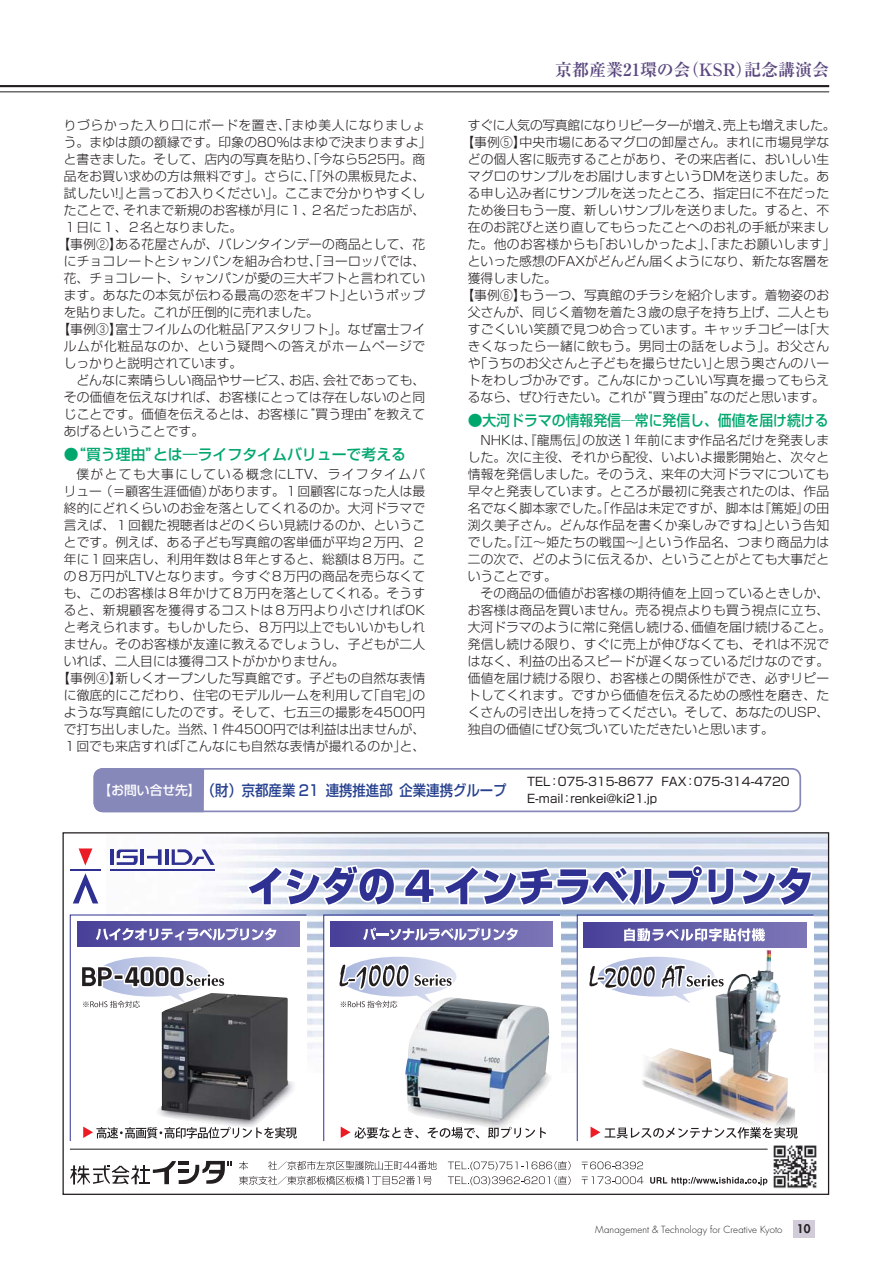
<style>
.page{position:relative;width:893px;height:1263px;background:#fff}
.page>*{position:absolute;margin:0;border:0;box-sizing:border-box;transform-origin:0 0}
.t1{font:16.95px "Ryumin Pro Bold 90 pv RKSJ H";color:#5a477e}
.t2{font:14.85px "Shin Go Pro Medium 90 pv RKSJ H";color:#00a76d}
.t3{font:14.85px "Shin Go Pro Medium 90 pv RKSJ H";color:#25408e;scale:.9 1}
.t4{font:12.75px/17px "Shin Go Pro Light 90 pv RKSJ H";letter-spacing:.015em;color:#231f20;text-align:justify}
.t5{font:12.75px "Shin Go Pro Light 90 pv RKSJ H";letter-spacing:.035em;color:#231f20}
.t6{font:12.75px "Shin Go Pro Light 90 pv RKSJ H";letter-spacing:.055em;color:#231f20}
.t7{font:12.75px "Shin Go Pro Light 90 pv RKSJ H";letter-spacing:-.005em;color:#231f20}
.t8{font:12.75px "Shin Go Pro Light 90 pv RKSJ H";letter-spacing:-.02em;color:#231f20}
.t9{font:12.75px "Shin Go Pro Light 90 pv RKSJ H";letter-spacing:.105em;color:#231f20}
.t10{font:11.7px/17px "Shin Go Pro Regular 90 pv RKSJ H";color:#231f20}
.t11{font:300 9.6px "Futura";letter-spacing:.01em;color:#231f20}
.s1{font-size:12.75px;color:#fff}
.s2{font-weight:800;font-size:11.7px}
</style>
<div class="page">
<div style="left:793px;top:1220px;width:21px;height:17px;background:#d2cbda"></div>
<hr style="left:0;top:92px;width:829px;height:1px;background:#231f20">
<hr style="left:0;top:85px;width:829px;height:2px;background:#231f20">
<div style="left:94px;top:768px;width:707px;height:44px;border:2px solid #8788ba;border-radius:9px"></div>
<div style="left:93px;top:768px;width:112px;height:45px;background:#8788ba"></div>
<hr style="left:103px;top:768px;width:92px;height:2px;background:#8788ba">
<img style="left:110px;top:834px;width:717px;height:215px">
<img style="left:767px;top:1145px;width:50px;height:44px">
<svg style="left:79px;top:848px;width:13px;height:17px"></svg>
<hr style="left:70px;top:870px;width:30px;height:1px;background:#2e3092">
<svg style="left:73px;top:873px;width:25px;height:30px"></svg>
<hr style="left:110px;top:849px;width:3px;height:16px;background:#2e3092">
<svg style="left:117px;top:849px;width:21px;height:16px"></svg>
<hr style="left:141px;top:849px;width:3px;height:16px;background:#2e3092">
<svg style="left:147px;top:849px;width:15px;height:16px"></svg>
<hr style="left:165px;top:849px;width:3px;height:16px;background:#2e3092">
<svg style="left:172px;top:849px;width:43px;height:16px"></svg>
<hr style="left:110px;top:870px;width:104px;height:1px;background:#2e3092">
<svg style="left:70px;top:1161px;width:162px;height:23px"></svg>
<hr style="left:70px;top:1149px;width:698px;height:1px;background:#231f20">
<svg style="left:650px;top:1177px;width:117px;height:8px"></svg>
<svg style="left:239px;top:1161px;width:9px;height:9px"></svg>
<svg style="left:268px;top:1161px;width:169px;height:9px"></svg>
<svg style="left:448px;top:1176px;width:123px;height:9px"></svg>
<svg style="left:582px;top:1176px;width:61px;height:8px"></svg>
<svg style="left:239px;top:1176px;width:193px;height:9px"></svg>
<svg style="left:448px;top:1161px;width:123px;height:9px"></svg>
<svg style="left:582px;top:1161px;width:61px;height:8px"></svg>
<svg style="left:244px;top:863px;width:570px;height:47px"></svg>
<svg style="left:69px;top:914px;width:238px;height:228px"></svg>
<svg style="left:323px;top:914px;width:238px;height:228px"></svg>
<svg style="left:576px;top:914px;width:238px;height:228px"></svg>
<img style="left:405px;top:997px;width:147px;height:133px">
<svg style="left:336px;top:923px;width:182px;height:154px"></svg>
<svg style="left:586px;top:923px;width:179px;height:154px"></svg>
<svg style="left:79px;top:956px;width:148px;height:52px"></svg>
<svg style="left:83px;top:1126px;width:214px;height:12px"></svg>
<svg style="left:341px;top:1126px;width:78px;height:12px"></svg>
<svg style="left:428px;top:1127px;width:51px;height:11px"></svg>
<svg style="left:488px;top:1127px;width:58px;height:11px"></svg>
<svg style="left:591px;top:1126px;width:207px;height:12px"></svg>
<p class="t6" style="left:64px;top:121px;width:363px">りづらかった入り口にボードを置き、「まゆ美人になりましょ</p>
<p class="t4" style="left:64px;top:136px;width:369px">う。まゆは顔の額縁です。印象の80%はまゆで決まりますよ」</p>
<p class="t4" style="left:64px;top:153px;width:363px">と書きました。そして、店内の写真を貼り、「今なら525円。商</p>
<p class="t4" style="left:64px;top:170px;width:363px">品をお買い求めの方は無料です」。さらに、「『外の黒板見たよ、</p>
<p class="t4" style="left:64px;top:187px;width:363px">試したい!』と言ってお入りください」。ここまで分かりやすくし</p>
<p class="t4" style="left:64px;top:204px;width:363px">たことで、それまで新規のお客様が月に１、２名だったお店が、</p>
<p class="t4" style="left:64px;top:221px;width:180px">１日に１、２名となりました。</p>
<p class="t4" style="left:57px;top:238px;width:369px">【事例②】ある花屋さんが、バレンタインデーの商品として、花</p>
<p class="t4" style="left:64px;top:255px;width:363px">にチョコレートとシャンパンを組み合わせ、「ヨーロッパでは、</p>
<p class="t4" style="left:64px;top:272px;width:363px">花、チョコレート、シャンパンが愛の三大ギフトと言われてい</p>
<p class="t4" style="left:64px;top:289px;width:363px">ます。あなたの本気が伝わる最高の恋をギフト」というポップ</p>
<p class="t4" style="left:64px;top:306px;width:257px">を貼りました。これが圧倒的に売れました。</p>
<p class="t4" style="left:57px;top:323px;width:369px">【事例③】富士フイルムの化粧品「アスタリフト」。なぜ富士フイ</p>
<p class="t6" style="left:64px;top:342px;width:363px">ルムが化粧品なのか、という疑問への答えがホームページで</p>
<p class="t4" style="left:64px;top:357px;width:180px">しっかりと説明されています。</p>
<p class="t4" style="left:77px;top:374px;width:350px">どんなに素晴らしい商品やサービス、お店、会社であっても、</p>
<p class="t4" style="left:64px;top:391px;width:363px">その価値を伝えなければ、お客様にとっては存在しないのと同</p>
<p class="t4" style="left:64px;top:408px;width:363px">じことです。価値を伝えるとは、お客様に“買う理由”を教えて</p>
<p class="t4" style="left:64px;top:425px;width:142px">あげるということです。</p>
<p class="t2" style="left:64px;top:448px;width:344px">●“買う理由”とは―ライフタイムバリューで考える</p>
<p class="t9" style="left:77px;top:469px;width:350px">僕がとても大事にしている概念にLTV、ライフタイムバ</p>
<p class="t4" style="left:64px;top:484px;width:363px">リュー（＝顧客生涯価値）があります。１回顧客になった人は最</p>
<p class="t4" style="left:64px;top:501px;width:363px">終的にどれくらいのお金を落としてくれるのか。大河ドラマで</p>
<p class="t4" style="left:64px;top:518px;width:363px">言えば、１回観た視聴者はどのくらい見続けるのか、というこ</p>
<p class="t4" style="left:64px;top:535px;width:363px">とです。例えば、ある子ども写真館の客単価が平均２万円、２</p>
<p class="t4" style="left:64px;top:552px;width:363px">年に１回来店し、利用年数は８年とすると、総額は８万円。こ</p>
<p class="t4" style="left:64px;top:569px;width:363px">の８万円がLTVとなります。今すぐ８万円の商品を売らなくて</p>
<p class="t4" style="left:64px;top:586px;width:363px">も、このお客様は８年かけて８万円を落としてくれる。そうす</p>
<p class="t4" style="left:64px;top:603px;width:363px">ると、新規顧客を獲得するコストは８万円より小さければOK</p>
<p class="t4" style="left:64px;top:620px;width:363px">と考えられます。もしかしたら、８万円以上でもいいかもしれ</p>
<p class="t4" style="left:64px;top:637px;width:363px">ません。そのお客様が友達に教えるでしょうし、子どもが二人</p>
<p class="t4" style="left:64px;top:654px;width:282px">いれば、二人目には獲得コストがかかりません。</p>
<p class="t4" style="left:57px;top:671px;width:369px">【事例④】新しくオープンした写真館です。子どもの自然な表情</p>
<p class="t4" style="left:64px;top:689px;width:363px">に徹底的にこだわり、住宅のモデルルームを利用して「自宅」の</p>
<p class="t4" style="left:64px;top:706px;width:363px">ような写真館にしたのです。そして、七五三の撮影を4500円</p>
<p class="t7" style="left:64px;top:724px;width:363px">で打ち出しました。当然、１件4500円では利益は出ませんが、</p>
<p class="t4" style="left:64px;top:740px;width:363px">１回でも来店すれば「こんなにも自然な表情が撮れるのか」と、</p>
<h1 class="t1" style="left:555px;top:63px;width:276px">京都産業21環の会（KSR）記念講演会</h1>
<p class="t8" style="left:468px;top:121px;width:369px">すぐに人気の写真館になりリピーターが増え、売上も増えました。</p>
<p class="t4" style="left:461px;top:136px;width:369px">【事例⑤】中央市場にあるマグロの卸屋さん。まれに市場見学な</p>
<p class="t4" style="left:468px;top:153px;width:363px">どの個人客に販売することがあり、その来店者に、おいしい生</p>
<p class="t4" style="left:468px;top:170px;width:363px">マグロのサンプルをお届けしますというDMを送りました。あ</p>
<p class="t4" style="left:468px;top:187px;width:363px">る申し込み者にサンプルを送ったところ、指定日に不在だった</p>
<p class="t4" style="left:468px;top:204px;width:363px">ため後日もう一度、新しいサンプルを送りました。すると、不</p>
<p class="t4" style="left:468px;top:221px;width:363px">在のお詫びと送り直してもらったことへのお礼の手紙が来まし</p>
<p class="t5" style="left:468px;top:240px;width:369px">た。他のお客様からも「おいしかったよ」、「またお願いします」</p>
<p class="t4" style="left:468px;top:255px;width:363px">といった感想のFAXがどんどん届くようになり、新たな客層を</p>
<p class="t4" style="left:468px;top:272px;width:91px">獲得しました。</p>
<p class="t4" style="left:461px;top:289px;width:369px">【事例⑥】もう一つ、写真館のチラシを紹介します。着物姿のお</p>
<p class="t4" style="left:468px;top:306px;width:363px">父さんが、同じく着物を着た３歳の息子を持ち上げ、二人とも</p>
<p class="t5" style="left:468px;top:325px;width:363px">すごくいい笑顔で見つめ合っています。キャッチコピーは「大</p>
<p class="t5" style="left:468px;top:342px;width:363px">きくなったら一緒に飲もう。男同士の話をしよう」。お父さん</p>
<p class="t4" style="left:468px;top:357px;width:363px">や「うちのお父さんと子どもを撮らせたい」と思う奥さんのハー</p>
<p class="t4" style="left:468px;top:374px;width:363px">トをわしづかみです。こんなにかっこいい写真を撮ってもらえ</p>
<p class="t4" style="left:468px;top:391px;width:359px">るなら、ぜひ行きたい。これが“買う理由”なのだと思います。</p>
<p class="t2" style="left:468px;top:414px;width:362px">●大河ドラマの情報発信─常に発信し、価値を届け続ける</p>
<p class="t4" style="left:468px;top:433px;width:363px;text-indent:13px">NHKは、『龍馬伝』の放送１年前にまず作品名だけを発表しました。次に主役、それから配役、いよいよ撮影開始と、次々と情報を発信しました。そのうえ、来年の大河ドラマについても早々と発表しています。ところが最初に発表されたのは、作品名でなく脚本家でした。「作品は未定ですが、脚本は『篤姫』の田渕久美子さん。どんな作品を書くか楽しみですね」という告知でした。『江～姫たちの戦国～』という作品名、つまり商品力は二の次で、どのように伝えるか、ということがとても大事だということです。</p>
<p class="t4" style="left:468px;top:586px;width:365px;text-align:left;text-indent:13px">その商品の価値がお客様の期待値を上回っているときしか、お客様は商品を買いません。売る視点よりも買う視点に立ち、大河ドラマのように常に発信し続ける、価値を届け続けること。発信し続ける限り、すぐに売上が伸びなくても、それは不況ではなく、利益の出るスピードが遅くなっているだけなのです。価値を届け続ける限り、お客様との関係性ができ、必ずリピートしてくれます。ですから価値を伝えるための感性を磨き、たくさんの引き出しを持ってください。そして、あなたのUSP、独自の価値にぜひ気づいていただきたいと思います。</p>
<p class="t3" style="left:99px;top:785px;width:455px"><span class="s1">【お問い合せ先】</span>（財）京都産業 21 連携推進部企業連携グループ</p>
<p class="t10" style="left:527px;top:775px;width:264px">TEL：075-315-8677 FAX：075-314-4720<br>E-mail：renkei@ki21.jp</p>
<p class="t11" style="left:595px;top:1225px;width:217px">Management &amp; Technology for Creative Kyoto <span class="s2">10</span></p>
</div>
